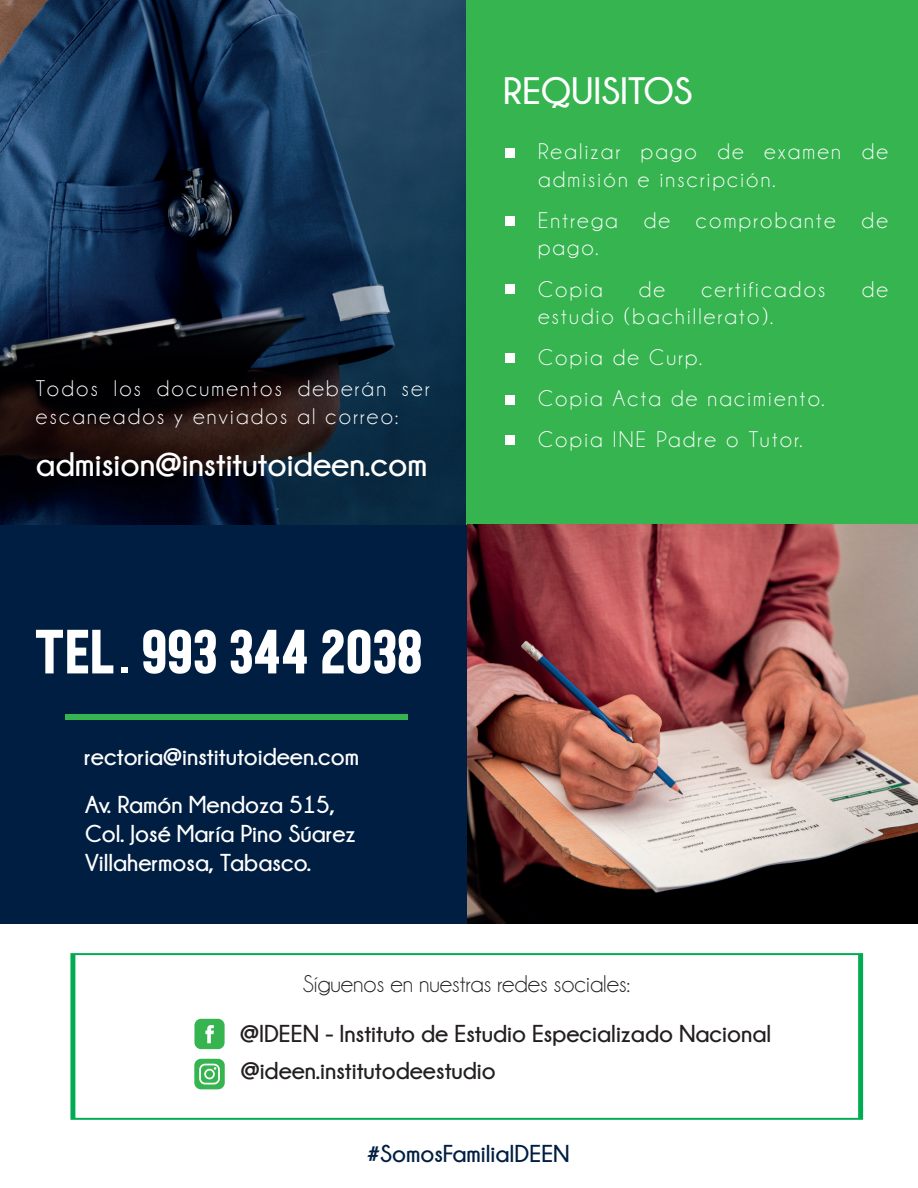
<style>
.page{position:relative;width:918px;height:1188px;background:#fff}
.page>*{position:absolute;margin:0;border:0;box-sizing:border-box;transform-origin:0 0}
.t1{font:700 56.85px "Calvier";color:#fff}
.t2{font:700 38.1px "Champagne&Limousines";color:#fff}
.t3{font:700 33.75px "Champagne&Limousines";color:#fff}
.t4{font:700 24.3px/49.5px "Champagne&Limousines";color:#231f20}
.t5{font:700 24.3px/29.2px "Champagne&Limousines";color:#fff}
.t6{font:700 24.3px "Champagne&Limousines";color:#001e41}
.t7{font:22.8px/27.5px "Champagne&Limousines";letter-spacing:.1em;color:#fff}
.s1{font-weight:400}
</style>
<div class="page">
<img style="left:0;top:0;width:467px;height:525px">
<div style="left:467px;top:0;width:451px;height:525px;background:#35b450"></div>
<div style="left:505px;top:148px;width:10px;height:10px;background:#fff"></div>
<div style="left:505px;top:216px;width:10px;height:10px;background:#fff"></div>
<div style="left:505px;top:284px;width:10px;height:9px;background:#fff"></div>
<div style="left:505px;top:354px;width:10px;height:9px;background:#fff"></div>
<div style="left:505px;top:395px;width:10px;height:10px;background:#fff"></div>
<div style="left:505px;top:436px;width:10px;height:9px;background:#fff"></div>
<div style="left:0;top:525px;width:918px;height:398px;background:#001e41"></div>
<img style="left:467px;top:525px;width:451px;height:398px">
<svg style="left:70px;top:953px;width:793px;height:167px"></svg>
<svg style="left:194px;top:1019px;width:31px;height:30px"></svg>
<svg style="left:194px;top:1059px;width:31px;height:30px"></svg>
<div style="left:206px;top:1071px;width:7px;height:7px;background:#35b450;border-radius:50%"></div>
<div style="left:65px;top:714px;width:343px;height:6px;background:#35b450"></div>
<p class="t7" style="left:36px;top:375px;width:395px">Todos los documentos deberán ser escaneados y enviados al correo:</p>
<p class="t3" style="left:36px;top:446px;width:393px">admision@institutoideen.com</p>
<p class="t1" style="left:36px;top:615px;width:390px">TEL. 993 344 2038</p>
<p class="t5" style="left:84px;top:742px;width:277px">rectoria@institutoideen.com</p>
<p class="t5" style="left:85px;top:789px;width:272px">Av. Ramón Mendoza 515,<br>Col. José María Pino Súarez<br>Villahermosa, Tabasco.</p>
<p class="t2" style="left:503px;top:70px;width:191px">REQUISITOS</p>
<p class="t7" style="left:538px;top:138px;width:351px">Realizar pago de examen de admisión e inscripción.</p>
<p class="t7" style="left:538px;top:207px;width:351px">Entrega de comprobante de pago.</p>
<p class="t7" style="left:538px;top:275px;width:66px">Copia</p>
<p class="t7" style="left:639px;top:275px;width:28px">de</p>
<p class="t7" style="left:701px;top:275px;width:126px">certificados</p>
<p class="t7" style="left:862px;top:275px;width:28px">de</p>
<p class="t7" style="left:538px;top:296px;width:288px;line-height:41.1px">estudio (bachillerato).<br>Copia de Curp.<br>Copia Acta de nacimiento.<br>Copia INE Padre o Tutor.</p>
<p class="t4" style="left:240px;top:959px;width:533px;text-indent:63px"><span class="s1">Síguenos en nuestras redes sociales:<br></span>@IDEEN - Instituto de Estudio Especializado Nacional</p>
<p class="t4" style="left:241px;top:1046px;width:256px">@ideen.institutodeestudio</p>
<p class="t6" style="left:368px;top:1140px;width:203px">#SomosFamiliaIDEEN</p>
</div>
